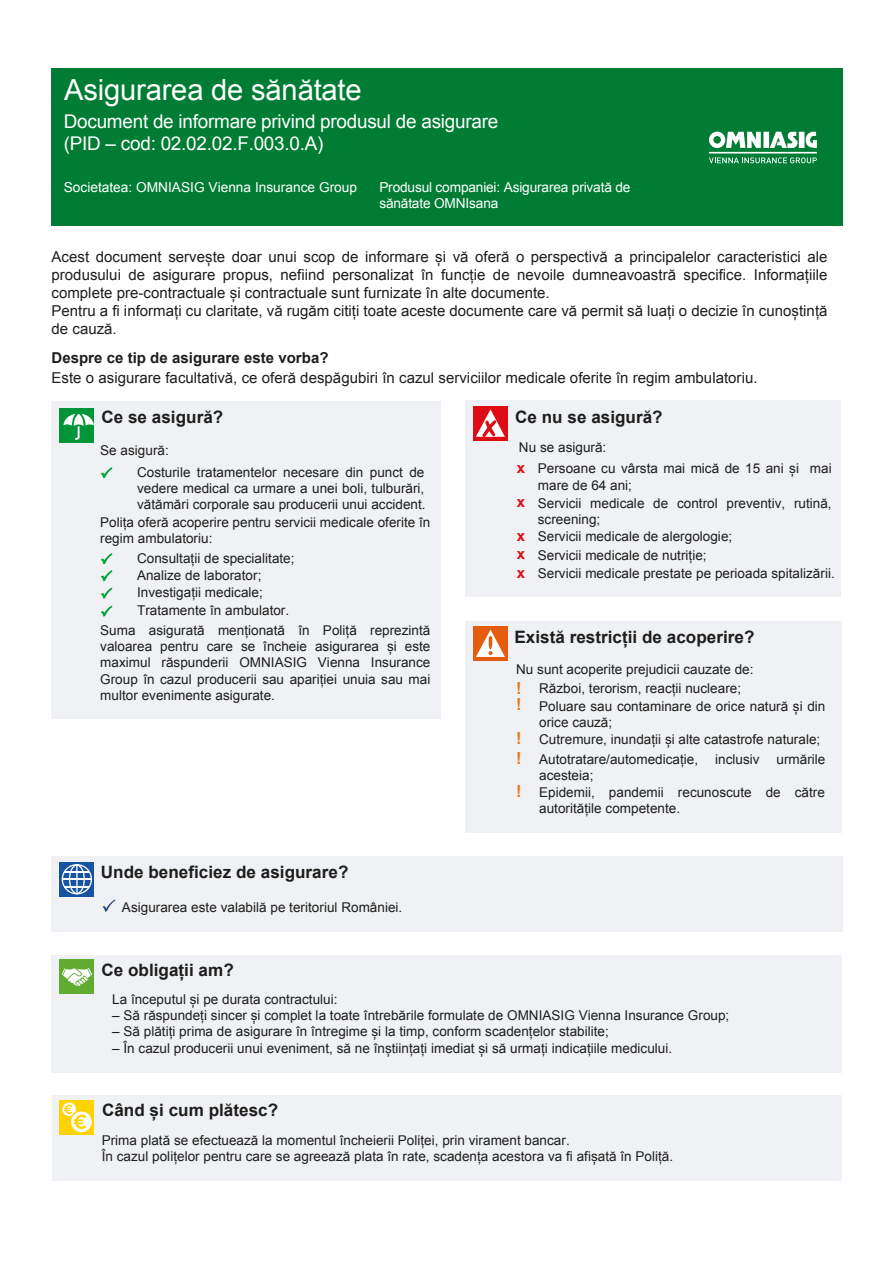
<style>
.page{position:relative;width:893px;height:1263px;background:#fff}
.page>*{position:absolute;margin:0;border:0;box-sizing:border-box;transform-origin:0 0}
.t1{font:29.1px "Arial";letter-spacing:-.005em;color:#fff}
.t2{font:18.9px/22.6px "Arial";letter-spacing:-.015em;color:#fff}
.t3{font:700 17.1px "Arial";color:#1d1d1b}
.t4{font:700 16.5px/16.4px "Arial";color:#ea7821}
.t5{font:15px/18px "Arial";color:#1d1d1b}
.t6{font:700 15px "Arial";color:#1d1d1b}
.t7{font:13.65px/16.5px "Arial";letter-spacing:-.015em;color:#fff}
.t8{font:13.5px/16.2px "Arial";color:#1d1d1b}
.s1{font-weight:700;font-size:15px;color:#e30c13}
.s2{font-weight:700;font-size:16.5px;color:#ea7821}
</style>
<div class="page">
<div style="left:51px;top:401px;width:390px;height:318px;background:#eff1f4"></div>
<div style="left:465px;top:401px;width:376px;height:196px;background:#eff1f4"></div>
<div style="left:465px;top:621px;width:377px;height:211px;background:#eff1f4"></div>
<div style="left:51px;top:856px;width:792px;height:75px;background:#eff1f4"></div>
<svg style="left:102px;top:899px;width:14px;height:13px"></svg>
<div style="left:59px;top:408px;width:35px;height:35px;background:#009539"></div>
<svg style="left:63px;top:414px;width:31px;height:26px"></svg>
<div style="left:473px;top:406px;width:35px;height:35px;background:#dd0c15"></div>
<svg style="left:476px;top:409px;width:29px;height:28px"></svg>
<div style="left:473px;top:626px;width:35px;height:35px;background:#e55c0e"></div>
<svg style="left:476px;top:629px;width:29px;height:28px"></svg>
<div style="left:59px;top:862px;width:35px;height:35px;background:#1853a0"></div>
<svg style="left:62px;top:864px;width:30px;height:30px"></svg>
<div style="left:51px;top:955px;width:790px;height:118px;background:#eff1f4"></div>
<div style="left:59px;top:959px;width:35px;height:35px;background:#61ac30"></div>
<svg style="left:62px;top:968px;width:30px;height:18px"></svg>
<div style="left:51px;top:69px;width:631px;height:157px;background:#007c34"></div>
<div style="left:683px;top:69px;width:160px;height:157px;background:#007c34"></div>
<svg style="left:709px;top:132px;width:108px;height:16px"></svg>
<hr style="left:709px;top:152px;width:108px;height:2px;background:#fff">
<svg style="left:709px;top:157px;width:108px;height:6px"></svg>
<div style="left:52px;top:1095px;width:789px;height:86px;background:#eff1f4"></div>
<div style="left:59px;top:1100px;width:35px;height:35px;background:#fed300"></div>
<svg style="left:62px;top:1102px;width:30px;height:30px"></svg>
<svg style="left:101px;top:467px;width:11px;height:12px"></svg>
<svg style="left:101px;top:553px;width:11px;height:29px"></svg>
<svg style="left:101px;top:588px;width:11px;height:11px"></svg>
<svg style="left:101px;top:606px;width:11px;height:11px"></svg>
<h1 class="t1" style="left:64px;top:70px;width:299px">Asigurarea de sănătate</h1>
<h2 class="t2" style="left:64px;top:110px;width:436px">Document de informare privind produsul de asigurare (PID – cod: 02.02.02.F.003.0.A)</h2>
<p class="t7" style="left:379px;top:179px;width:253px">Produsul companiei: Asigurarea privată de sănătate OMNIsana</p>
<p class="t7" style="left:64px;top:179px;width:295px">Societatea: OMNIASIG Vienna Insurance Group</p>
<p class="t5" style="left:52px;top:247px;width:778px">Acest document servește doar unui scop de informare și vă oferă o perspectivă a principalelor caracteristici ale produsului de asigurare propus, nefiind personalizat în funcție de nevoile dumneavoastră specifice. Informațiile complete pre-contractuale și contractuale sunt furnizate în alte documente.<br>Pentru a fi informați cu claritate, vă rugăm citiți toate aceste documente care vă permit să luați o decizie în cunoștință de cauză.</p>
<p class="t5" style="left:52px;top:368px;width:708px">Este o asigurare facultativă, ce oferă despăgubiri în cazul serviciilor medicale oferite în regim ambulatoriu.</p>
<p class="t6" style="left:52px;top:348px;width:279px">Despre ce tip de asigurare este vorba?</p>
<p class="t3" style="left:101px;top:406px;width:123px">Ce se asigură?</p>
<p class="t3" style="left:515px;top:406px;width:149px">Ce nu se asigură?</p>
<p class="t8" style="left:100px;top:443px;width:70px">Se asigură:</p>
<p class="t8" style="left:137px;top:464px;width:290px;text-align:justify">Costurile tratamentelor necesare din punct de vedere medical ca urmare a unei boli, tulburări, vătămări corporale sau producerii unui accident.</p>
<p class="t8" style="left:100px;top:514px;width:332px">Polița oferă acoperire pentru servicii medicale oferite în regim ambulatoriu:</p>
<p class="t8" style="left:137px;top:549px;width:159px;line-height:17.5px">Consultații de specialitate;<br>Analize de laborator;<br>Investigații medicale;<br>Tratamente în ambulator.</p>
<p class="t8" style="left:100px;top:622px;width:332px;text-align:justify">Suma asigurată menționată în Poliță reprezintă valoarea pentru care se încheie asigurarea și este maximul răspunderii OMNIASIG Vienna Insurance Group în cazul producerii sau apariției unuia sau mai multor evenimente asigurate.</p>
<p class="t3" style="left:101px;top:861px;width:249px">Unde beneficiez de asigurare?</p>
<p class="t8" style="left:122px;top:899px;width:282px">Asigurarea este valabilă pe teritoriul României.</p>
<p class="t3" style="left:101px;top:958px;width:134px">Ce obligații am?</p>
<p class="t8" style="left:519px;top:440px;width:89px">Nu se asigură:</p>
<p class="t8" style="left:538px;top:461px;width:295px;text-indent:-21px"><span class="s1">x</span> Persoane cu vârsta mai mică de 15 ani și mai mare de 64 ani;</p>
<p class="t8" style="left:538px;top:495px;width:295px;text-indent:-21px"><span class="s1">x</span> Servicii medicale de control preventiv, rutină, screening;</p>
<p class="t8" style="left:517px;top:528px;width:320px;line-height:18.3px"><span class="s1">x</span> Servicii medicale de alergologie;<br><span class="s1">x</span> Servicii medicale de nutriție;<br><span class="s1">x</span> Servicii medicale prestate pe perioada spitalizării.</p>
<p class="t3" style="left:514px;top:626px;width:242px">Există restricții de acoperire?</p>
<p class="t8" style="left:516px;top:661px;width:239px">Nu sunt acoperite prejudicii cauzate de:</p>
<p class="t4" style="left:516px;top:680px;width:7px">! !</p>
<p class="t4" style="left:516px;top:730px;width:7px">!</p>
<p class="t8" style="left:539px;top:680px;width:288px;line-height:17.9px">Război, terorism, reacții nucleare;<br>Poluare sau contaminare de orice natură și din</p>
<p class="t8" style="left:539px;top:714px;width:75px">orice cauză;</p>
<p class="t8" style="left:516px;top:729px;width:306px;line-height:20px;text-indent:23px">Cutremure, inundații și alte catastrofe naturale; <span class="s2">!</span> Autotratare/automedicație,</p>
<p class="t8" style="left:715px;top:751px;width:46px">inclusiv</p>
<p class="t8" style="left:777px;top:751px;width:50px">urmările</p>
<p class="t8" style="left:539px;top:767px;width:56px">acesteia;</p>
<p class="t8" style="left:539px;top:784px;width:287px;text-indent:-23px"><span class="s2">!</span> Epidemii, pandemii recunoscute de către autoritățile competente.</p>
<p class="t8" style="left:112px;top:991px;width:227px">La începutul și pe durata contractului:</p>
<p class="t8" style="left:112px;top:1007px;width:619px">– Să răspundeți sincer și complet la toate întrebările formulate de OMNIASIG Vienna Insurance Group;</p>
<p class="t8" style="left:112px;top:1024px;width:498px">– Să plătiți prima de asigurare în întregime și la timp, conform scadențelor stabilite;</p>
<p class="t8" style="left:112px;top:1040px;width:562px">– În cazul producerii unui eveniment, să ne înștiințați imediat și să urmați indicațiile medicului.</p>
<p class="t3" style="left:102px;top:1099px;width:178px">Când și cum plătesc?</p>
<p class="t8" style="left:102px;top:1132px;width:573px">Prima plată se efectuează la momentul încheierii Poliței, prin virament bancar.<br>În cazul polițelor pentru care se agreează plata în rate, scadența acestora va fi afișată în Poliță.</p>
</div>
